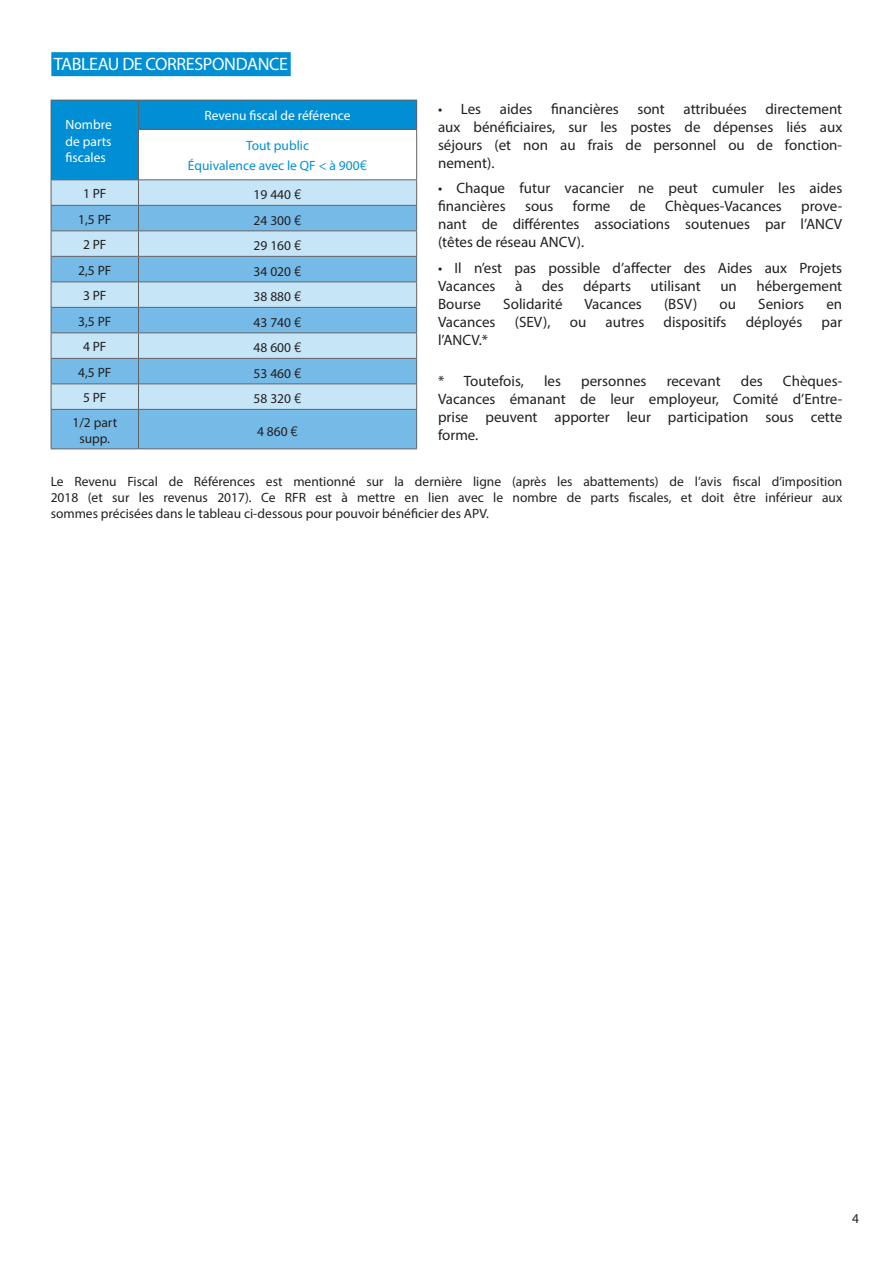
<style>
.page{position:relative;width:893px;height:1263px;background:#fff}
.page>*{position:absolute;margin:0;border:0;box-sizing:border-box;transform-origin:0 0}
.t1{font:18px "Myriad Pro";letter-spacing:-.02em;color:#fff}
.t2{font:15px/18px "Myriad Pro";color:#231f20;text-align:justify}
.t3{font:13.5px/16.2px "Myriad Pro";color:#231f20;text-align:center}
.t4{font:13.5px/16.2px "Myriad Pro";color:#fff;text-align:justify}
.t5{font:13.5px/19.5px "Myriad Pro";color:#008fd5;text-align:center}
.s1{font-family:"Avenir"}
</style>
<div class="page">
<div style="left:51px;top:52px;width:240px;height:24px;background:#008fd5"></div>
<div style="left:51px;top:100px;width:88px;height:80px;background:#008fd5"></div>
<div style="left:139px;top:100px;width:278px;height:29px;background:#008fd5"></div>
<div style="left:52px;top:410px;width:364px;height:38px;background:#76bae7"></div>
<hr style="left:51px;top:100px;width:88px;height:1px;background:#616164">
<svg style="left:51px;top:100px;width:1px;height:29px"></svg>
<hr style="left:51px;top:129px;width:1px;height:50px;background:#616164">
<hr style="left:139px;top:100px;width:278px;height:1px;background:#616164">
<svg style="left:138px;top:100px;width:1px;height:29px"></svg>
<svg style="left:416px;top:100px;width:1px;height:29px"></svg>
<hr style="left:51px;top:409px;width:88px;height:1px;background:#616164">
<hr style="left:138px;top:129px;width:279px;height:1px;background:#616164">
<hr style="left:138px;top:130px;width:1px;height:49px;background:#616164">
<hr style="left:416px;top:130px;width:1px;height:49px;background:#616164">
<hr style="left:139px;top:409px;width:278px;height:1px;background:#616164">
<hr style="left:51px;top:179px;width:88px;height:1px;background:#616164">
<hr style="left:139px;top:179px;width:278px;height:1px;background:#616164">
<svg style="left:51px;top:180px;width:366px;height:229px;background:#a0cdea"></svg>
<hr style="left:51px;top:410px;width:1px;height:38px;background:#616164">
<hr style="left:138px;top:410px;width:1px;height:38px;background:#616164">
<hr style="left:416px;top:410px;width:1px;height:38px;background:#616164">
<hr style="left:51px;top:448px;width:88px;height:1px;background:#616164">
<hr style="left:139px;top:448px;width:278px;height:1px;background:#616164">
<p class="t1" style="left:54px;top:53px;width:236px">TABLEAU DE CORRESPONDANCE</p>
<p class="t2" style="left:438px;top:100px;width:406px">• Les aides financières sont attribuées directement aux bénéficiaires, sur les postes de dépenses liés aux séjours (et non au frais de personnel ou de fonction&shy;nement).</p>
<p class="t2" style="left:438px;top:179px;width:406px">• Chaque futur vacancier ne peut cumuler les aides financières</p>
<p class="t4" style="left:205px;top:107px;width:148px">Revenu fiscal de référence</p>
<p class="t5" style="left:188px;top:136px;width:181px">Tout public<br>Équivalence avec le QF &lt; à 900<span class="s1">€</span></p>
<p class="t4" style="left:66px;top:117px;width:48px">Nombre de parts fiscales</p>
<p class="t3" style="left:83px;top:185px;width:25px">1 PF</p>
<p class="t3" style="left:254px;top:187px;width:49px">19 440 <span class="s1">€</span></p>
<p class="t3" style="left:78px;top:211px;width:35px">1,5 PF</p>
<p class="t3" style="left:254px;top:212px;width:49px">24 300 <span class="s1">€</span></p>
<p class="t3" style="left:83px;top:236px;width:25px">2 PF</p>
<p class="t3" style="left:254px;top:238px;width:49px">29 160 <span class="s1">€</span></p>
<p class="t3" style="left:78px;top:262px;width:35px">2,5 PF</p>
<p class="t3" style="left:254px;top:263px;width:49px">34 020 <span class="s1">€</span></p>
<p class="t3" style="left:83px;top:287px;width:25px">3 PF</p>
<p class="t3" style="left:254px;top:289px;width:49px">38 880 <span class="s1">€</span></p>
<p class="t3" style="left:78px;top:313px;width:35px">3,5 PF</p>
<p class="t3" style="left:254px;top:314px;width:49px">43 740 <span class="s1">€</span></p>
<p class="t3" style="left:83px;top:338px;width:25px">4 PF</p>
<p class="t3" style="left:254px;top:340px;width:49px">48 600 <span class="s1">€</span></p>
<p class="t3" style="left:78px;top:364px;width:35px">4,5 PF</p>
<p class="t3" style="left:254px;top:365px;width:49px">53 460 <span class="s1">€</span></p>
<p class="t3" style="left:83px;top:389px;width:25px">5 PF</p>
<p class="t3" style="left:254px;top:391px;width:49px">58 320 <span class="s1">€</span></p>
<p class="t3" style="left:72px;top:414px;width:46px">1/2 part supp.</p>
<p class="t3" style="left:257px;top:423px;width:42px">4 860 <span class="s1">€</span></p>
<p class="t2" style="left:525px;top:197px;width:30px">sous</p>
<p class="t2" style="left:573px;top:197px;width:39px">forme</p>
<p class="t2" style="left:630px;top:197px;width:17px">de</p>
<p class="t2" style="left:665px;top:197px;width:118px">Chèques-Vacances</p>
<p class="t2" style="left:438px;top:197px;width:406px;text-indent:363px">prove&shy;nant de différentes associations soutenues par l’ANCV (têtes de réseau ANCV).</p>
<p class="t2" style="left:438px;top:259px;width:406px">• Il n’est pas possible d’affecter des Aides aux Projets<br>Vacances</p>
<p class="t2" style="left:515px;top:277px;width:9px">à</p>
<p class="t2" style="left:542px;top:277px;width:23px">des</p>
<p class="t2" style="left:583px;top:277px;width:49px">départs</p>
<p class="t2" style="left:651px;top:277px;width:52px">utilisant</p>
<p class="t2" style="left:720px;top:277px;width:18px">un</p>
<p class="t2" style="left:756px;top:277px;width:87px">hébergement</p>
<p class="t2" style="left:438px;top:295px;width:45px">Bourse</p>
<p class="t2" style="left:503px;top:295px;width:61px">Solidarité</p>
<p class="t2" style="left:584px;top:295px;width:59px">Vacances</p>
<p class="t2" style="left:664px;top:295px;width:35px">(BSV)</p>
<p class="t2" style="left:719px;top:295px;width:18px">ou</p>
<p class="t2" style="left:758px;top:295px;width:47px">Seniors</p>
<p class="t2" style="left:826px;top:295px;width:17px">en</p>
<p class="t2" style="left:438px;top:313px;width:59px">Vacances</p>
<p class="t2" style="left:515px;top:313px;width:37px">(SEV),</p>
<p class="t2" style="left:570px;top:313px;width:18px">ou</p>
<p class="t2" style="left:606px;top:313px;width:40px">autres</p>
<p class="t2" style="left:664px;top:313px;width:64px">dispositifs</p>
<p class="t2" style="left:746px;top:313px;width:58px">déployés</p>
<p class="t2" style="left:822px;top:313px;width:22px">par</p>
<p class="t2" style="left:438px;top:331px;width:52px">l’ANCV.*</p>
<p class="t2" style="left:438px;top:371px;width:87px">* Toutefois,</p>
<p class="t2" style="left:544px;top:371px;width:18px">les</p>
<p class="t2" style="left:581px;top:371px;width:67px">personnes</p>
<p class="t2" style="left:667px;top:371px;width:56px">recevant</p>
<p class="t2" style="left:741px;top:371px;width:23px">des</p>
<p class="t2" style="left:438px;top:371px;width:406px;text-indent:345px">Chèques-Vacances émanant de leur employeur, Comité d’Entre&shy;prise peuvent apporter leur participation sous cette forme.</p>
<p class="t3" style="left:51px;top:473px;width:793px;text-align:justify">Le Revenu Fiscal de Références est mentionné sur la dernière ligne (après les abattements) de l’avis fiscal d’imposition 2018 (et sur les revenus 2017). Ce RFR est à mettre en lien avec le nombre de parts fiscales, et doit être inférieur aux sommes précisées dans le tableau ci-dessous pour pouvoir bénéficier des APV.</p>
<p class="t3" style="left:852px;top:1210px;width:8px">4</p>
</div>
